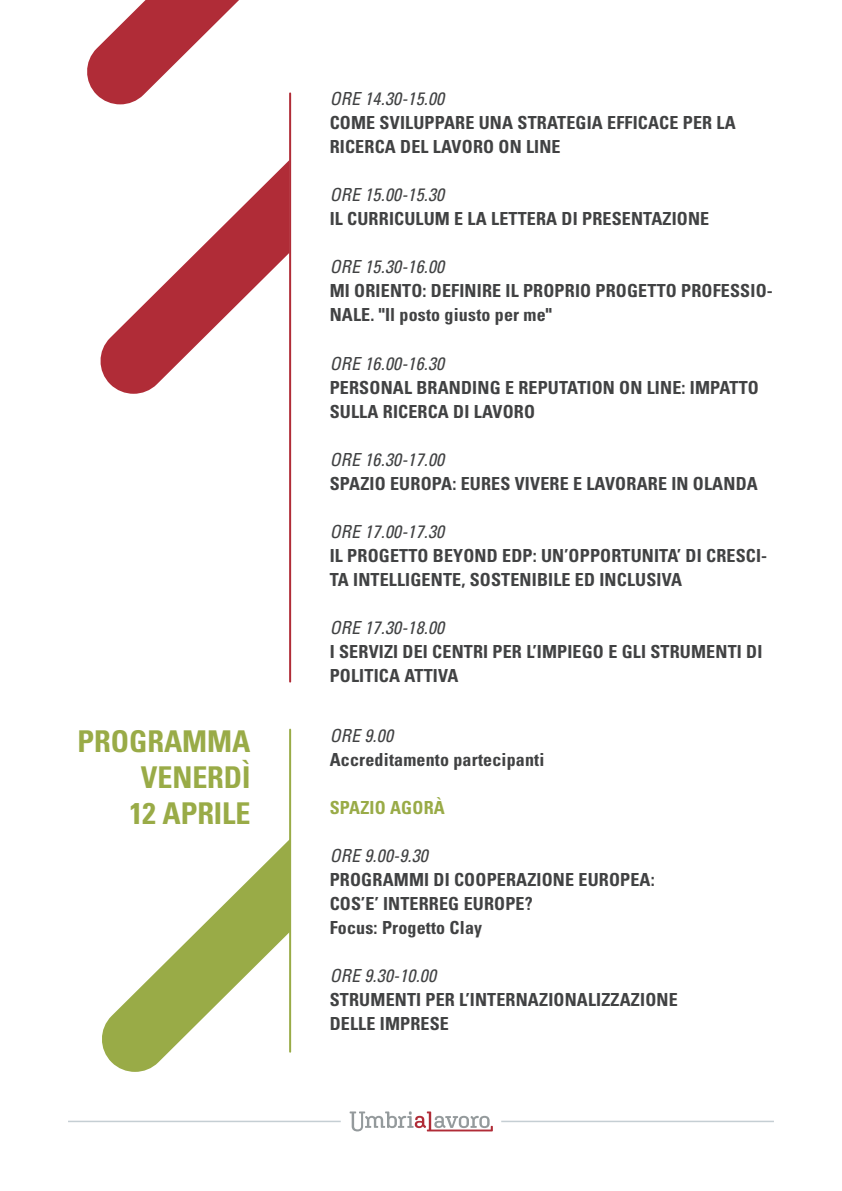
<style>
.page{position:relative;width:842px;height:1191px;background:#fff}
.page>*{position:absolute;margin:0;border:0;box-sizing:border-box;transform-origin:0 0}
.t1{font:700 condensed 30px/36px "Univers LT Std";color:#99ab47;text-align:right}
.t2{font:700 condensed 18px/24px "Univers LT Std";letter-spacing:.01em;color:#414243}
.t3{font:italic condensed 18px "Univers LT Std";letter-spacing:.01em;color:#414243}
.t4{font:700 condensed 18px "Univers LT Std";letter-spacing:.01em;color:#99ab47}
</style>
<div class="page">
<svg style="left:87px;top:0;width:205px;height:104px"></svg>
<hr style="left:289px;top:93px;width:2px;height:588px;background:#b02c37">
<hr style="left:289px;top:729px;width:2px;height:322px;background:#99ab47">
<svg style="left:102px;top:839px;width:188px;height:232px"></svg>
<svg style="left:100px;top:160px;width:190px;height:234px"></svg>
<svg style="left:350px;top:1111px;width:143px;height:20px"></svg>
<hr style="left:68px;top:1120px;width:273px;height:2px;background:#c5ced3">
<hr style="left:501px;top:1120px;width:273px;height:2px;background:#c5ced3">
<p class="t3" style="left:330px;top:88px;width:116px">ORE 14.30-15.00</p>
<p class="t2" style="left:330px;top:111px;width:407px">COME SVILUPPARE UNA STRATEGIA EFFICACE PER LA<br>RICERCA DEL LAVORO ON LINE</p>
<p class="t3" style="left:330px;top:184px;width:116px">ORE 15.00-15.30</p>
<p class="t2" style="left:330px;top:207px;width:381px">IL CURRICULUM E LA LETTERA DI PRESENTAZIONE</p>
<p class="t3" style="left:330px;top:256px;width:116px">ORE 15.30-16.00</p>
<p class="t2" style="left:330px;top:279px;width:445px">MI ORIENTO: DEFINIRE IL PROPRIO PROGETTO PROFESSIO-<br>NALE. "Il posto giusto per me"</p>
<p class="t3" style="left:330px;top:352px;width:116px">ORE 16.00-16.30</p>
<p class="t2" style="left:330px;top:375px;width:431px">PERSONAL BRANDING E REPUTATION ON LINE: IMPATTO<br>SULLA RICERCA DI LAVORO</p>
<p class="t3" style="left:330px;top:448px;width:116px">ORE 16.30-17.00</p>
<p class="t2" style="left:330px;top:471px;width:430px">SPAZIO EUROPA: EURES VIVERE E LAVORARE IN OLANDA</p>
<p class="t3" style="left:330px;top:520px;width:116px">ORE 17.00-17.30</p>
<p class="t2" style="left:330px;top:543px;width:439px">IL PROGETTO BEYOND EDP: UN’OPPORTUNITA’ DI CRESCI-<br>TA INTELLIGENTE, SOSTENIBILE ED INCLUSIVA</p>
<p class="t3" style="left:330px;top:616px;width:116px">ORE 17.30-18.00</p>
<p class="t2" style="left:330px;top:639px;width:434px">I SERVIZI DEI CENTRI PER L’IMPIEGO E GLI STRUMENTI DI<br>POLITICA ATTIVA</p>
<h1 class="t1" style="left:78px;top:723px;width:174px">PROGRAMMA<br>VENERDÌ<br>12 APRILE</h1>
<p class="t3" style="left:330px;top:724px;width:65px">ORE 9.00</p>
<p class="t2" style="left:330px;top:747px;width:216px">Accreditamento partecipanti</p>
<p class="t4" style="left:330px;top:796px;width:117px">SPAZIO AGORÀ</p>
<p class="t3" style="left:330px;top:844px;width:100px">ORE 9.00-9.30</p>
<p class="t2" style="left:330px;top:867px;width:326px">PROGRAMMI DI COOPERAZIONE EUROPEA:<br>COS’E’ INTERREG EUROPE?<br>Focus: Progetto Clay</p>
<p class="t3" style="left:330px;top:964px;width:108px">ORE 9.30-10.00</p>
<p class="t2" style="left:330px;top:987px;width:349px">STRUMENTI PER L’INTERNAZIONALIZZAZIONE<br>DELLE IMPRESE</p>
</div>
